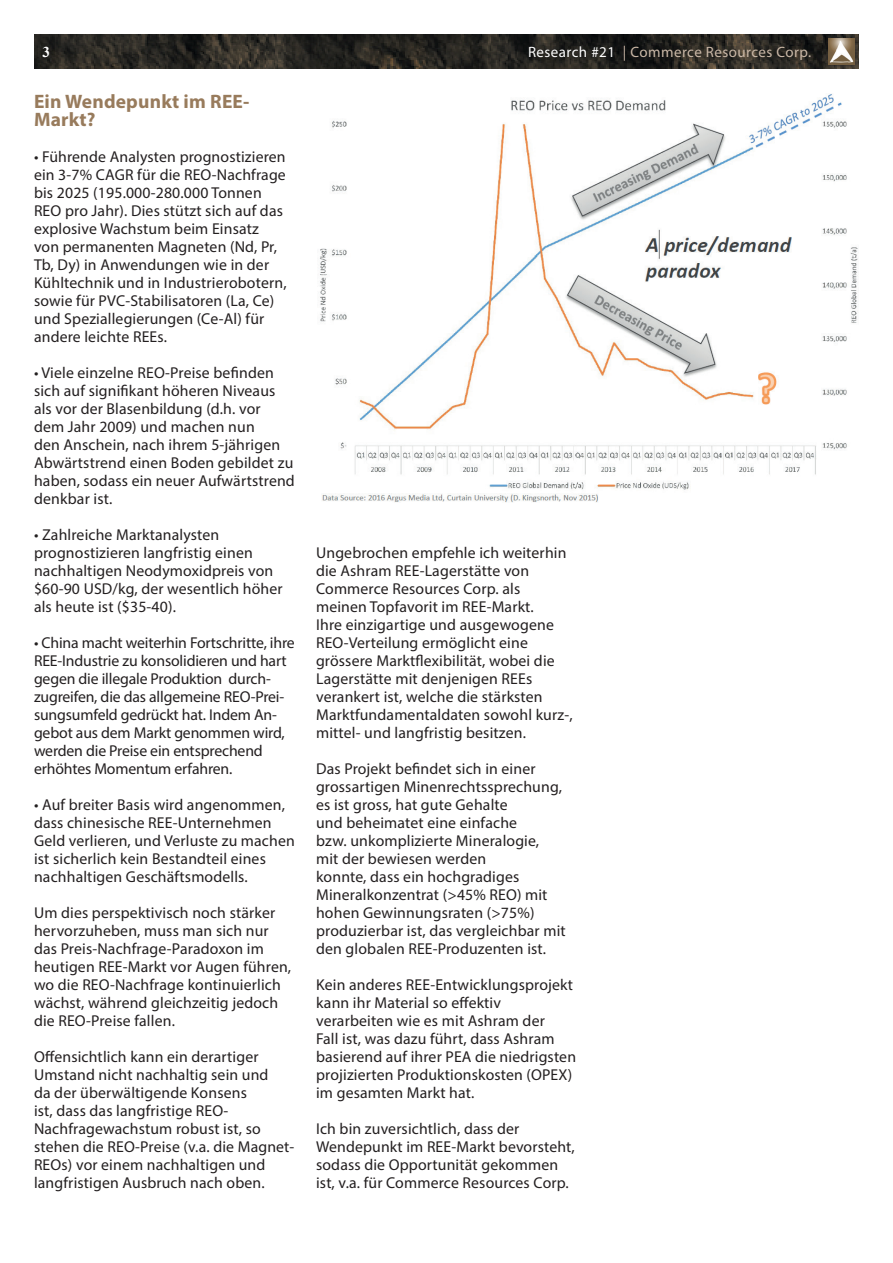
<style>
.page{position:relative;width:893px;height:1263px;background:#fff}
.page>*{position:absolute;margin:0;border:0;box-sizing:border-box;transform-origin:0 0}
.t1{font:700 19.5px/18px "Myriad Pro";letter-spacing:.01em;color:#987b5c}
.t2{font:15.75px/18px "Myriad Pro";letter-spacing:.01em;color:#231f20}
.t3{font:15.75px/18px "Myriad Pro";letter-spacing:-.01em;color:#231f20}
.t4{font:15px "Myriad Pro";letter-spacing:.03em;color:#cab8a7}
.t5{font:700 15px "Times New Roman";color:#fff}
.s1{color:#fff}
</style>
<div class="page">
<img style="left:34px;top:34px;width:825px;height:35px">
<div style="left:827px;top:37px;width:29px;height:31px;background:#231f20;opacity:.65"></div>
<img style="left:828px;top:38px;width:26px;height:27px">
<img style="left:320px;top:94px;width:538px;height:408px">
<p class="t5" style="left:43px;top:41px;width:9px">3</p>
<p class="t4" style="left:528px;top:43px;width:285px"><span class="s1">Research #21</span> | Commerce Resources Corp.</p>
<p class="t1" style="left:34px;top:92px;width:217px">Ein Wendepunkt im REE-<br>Markt?</p>
<p class="t2" style="left:34px;top:147px;width:254px">• Führende Analysten prognostizieren ein 3-7% CAGR für die REO-Nachfrage bis 2025 (195.000-280.000 Tonnen REO pro Jahr). Dies stützt sich auf das explosive Wachstum beim Einsatz von permanenten Magneten (Nd, Pr, Tb, Dy) in Anwendungen wie in der Kühltechnik und in Industrierobotern, sowie für PVC-Stabilisatoren (La, Ce) und Speziallegierungen (Ce-Al) für andere leichte REEs.</p>
<p class="t2" style="left:34px;top:363px;width:262px">• Viele einzelne REO-Preise befinden sich auf signifikant höheren Niveaus als vor der Blasenbildung (d.h. vor<br>dem Jahr 2009) und machen nun<br>den Anschein, nach ihrem 5-jährigen Abwärtstrend einen Boden gebildet zu haben, sodass ein neuer Aufwärtstrend denkbar ist.</p>
<p class="t2" style="left:34px;top:526px;width:250px">• Zahlreiche Marktanalysten prognostizieren langfristig einen nachhaltigen Neodymoxidpreis von $60-90 USD/kg, der wesentlich höher als heute ist ($35-40).</p>
<p class="t3" style="left:34px;top:634px;width:262px">• China macht weiterhin Fortschritte, ihre REE-Industrie zu konsolidieren und hart gegen die illegale Produktion durch&shy;zugreifen, die das allgemeine REO-Prei&shy;sungsumfeld gedrückt hat. Indem An&shy;gebot aus dem Markt genommen wird, werden die Preise ein entsprechend erhöhtes Momentum erfahren.</p>
<p class="t2" style="left:34px;top:796px;width:262px">• Auf breiter Basis wird angenommen, dass chinesische REE-Unternehmen Geld verlieren, und Verluste zu machen ist sicherlich kein Bestandteil eines nachhaltigen Geschäftsmodells.</p>
<p class="t2" style="left:34px;top:904px;width:259px">Um dies perspektivisch noch stärker hervorzuheben, muss man sich nur das Preis-Nachfrage-Paradoxon im heutigen REE-Markt vor Augen führen, wo die REO-Nachfrage kontinuierlich wächst, während gleichzeitig jedoch die REO-Preise fallen.</p>
<p class="t2" style="left:34px;top:1048px;width:262px">Offensichtlich kann ein derartiger Umstand nicht nachhaltig sein und<br>da der überwältigende Konsens<br>ist, dass das langfristige REO-Nachfragewachstum robust ist, so stehen die REO-Preise (v.a. die Magnet-REOs) vor einem nachhaltigen und langfristigen Ausbruch nach oben.</p>
<p class="t2" style="left:316px;top:544px;width:258px">Ungebrochen empfehle ich weiterhin die Ashram REE-Lagerstätte von Commerce Resources Corp. als meinen Topfavorit im REE-Markt.<br>Ihre einzigartige und ausgewogene REO-Verteilung ermöglicht eine grössere Marktflexibilität, wobei die Lagerstätte mit denjenigen REEs verankert ist, welche die stärksten Marktfundamentaldaten sowohl kurz-, mittel- und langfristig besitzen.</p>
<p class="t2" style="left:316px;top:760px;width:251px">Das Projekt befindet sich in einer grossartigen Minenrechtssprechung, es ist gross, hat gute Gehalte<br>und beheimatet eine einfache<br>bzw. unkomplizierte Mineralogie,<br>mit der bewiesen werden<br>konnte, dass ein hochgradiges<br>Mineralkonzentrat (&gt;45% REO) mit hohen Gewinnungsraten (&gt;75%) produzierbar ist, das vergleichbar mit den globalen REE-Produzenten ist.</p>
<p class="t2" style="left:316px;top:976px;width:262px">Kein anderes REE-Entwicklungsprojekt kann ihr Material so effektiv verarbeiten wie es mit Ashram der<br>Fall ist, was dazu führt, dass Ashram basierend auf ihrer PEA die niedrigsten projizierten Produktionskosten (OPEX) im gesamten Markt hat.</p>
<p class="t2" style="left:316px;top:1120px;width:260px">Ich bin zuversichtlich, dass der Wendepunkt im REE-Markt bevorsteht, sodass die Opportunität gekommen ist, v.a. für Commerce Resources Corp.</p>
</div>
